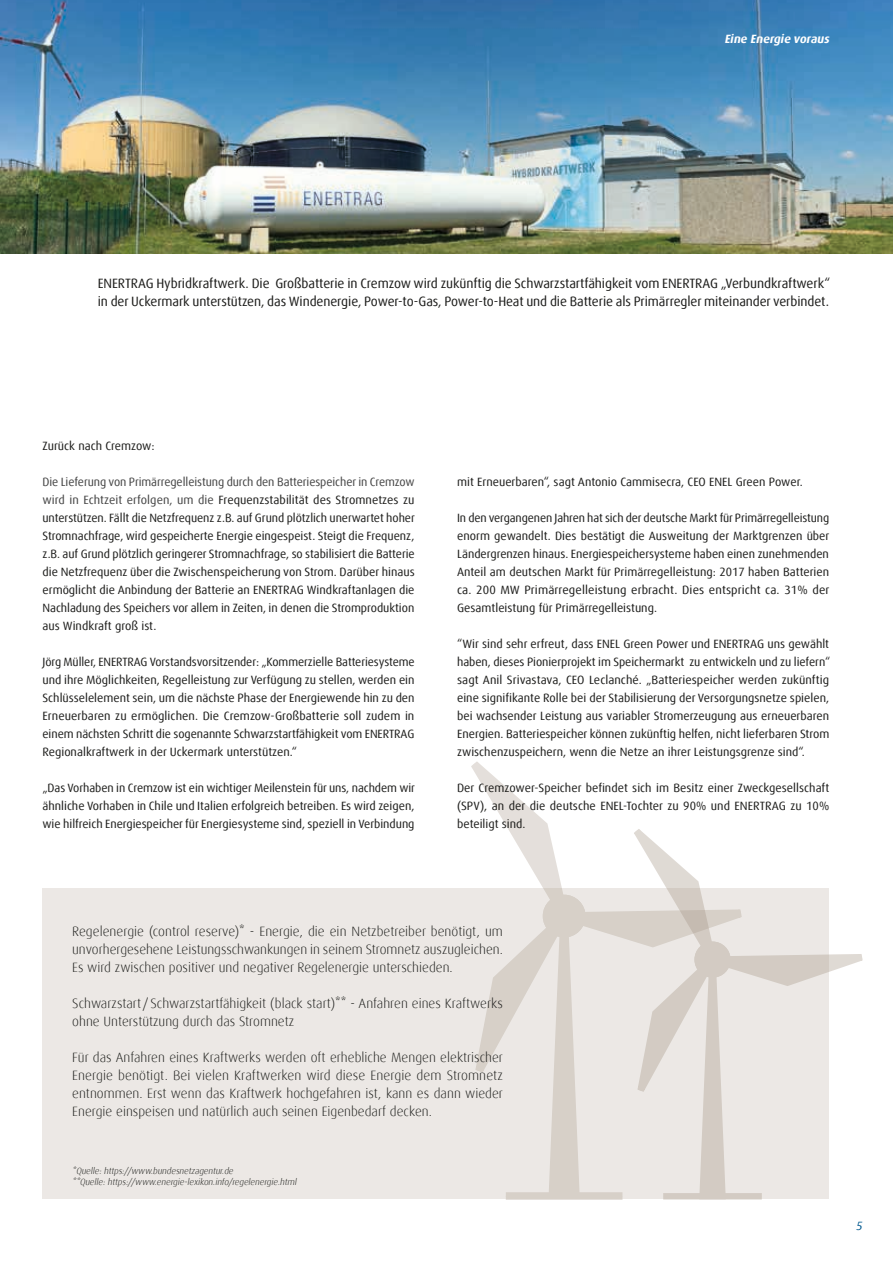
<style>
.page{position:relative;width:893px;height:1263px;background:#fff}
.page>*{position:absolute;margin:0;border:0;box-sizing:border-box;transform-origin:0 0}
.t1{font:300 13.5px/18px "Dax Offc";color:#1d1d1b;text-align:justify}
.t2{font:13.5px/18px "Dax Offc";letter-spacing:-.005em;color:#1d1d1b}
.t3{font:12px/18px "Dax Offc";color:#1d1d1b;text-align:justify}
.t4{font:italic 700 12px "Dax Offc";color:#fff}
.t5{font:italic 12px "Dax Offc";color:#00598f}
.t6{font:italic 300 9px/10.8px "Dax Offc";color:#1d1d1b}
.s1{color:#454545}
</style>
<div class="page">
<svg style="left:749px;top:888px;width:114px;height:84px"></svg>
<svg style="left:466px;top:762px;width:283px;height:127px"></svg>
<svg style="left:43px;top:889px;width:786px;height:310px;background:#e9e5e1"></svg>
<img style="left:0;top:0;width:893px;height:254px">
<p class="t4" style="left:724px;top:32px;width:109px">Eine Energie voraus</p>
<p class="t2" style="left:98px;top:274px;width:734px">ENERTRAG Hybridkraftwerk. Die Großbatterie in Cremzow wird zukünftig die Schwarzstartfähigkeit vom ENERTRAG „Verbundkraftwerk“ in der Uckermark unterstützen, das Windenergie, Power-to-Gas, Power-to-Heat und die Batterie als Primärregler miteinander verbindet.</p>
<p class="t3" style="left:43px;top:437px;width:114px">Zurück nach Cremzow:</p>
<p class="t3" style="left:43px;top:473px;width:374px"><span class="s1">Die Lieferung von Primärregelleistung durch den Batteriespeicher in Cremzow wird in Echtzeit erfolgen, um die</span> Frequenzstabilität des Stromnetzes zu unterstützen. Fällt die Netzfrequenz z.B. auf Grund plötzlich unerwartet hoher Stromnachfrage, wird gespeicherte Energie eingespeist. Steigt die Frequenz, z.B. auf Grund plötzlich geringerer Stromnachfrage, so stabilisiert die Batterie die Netzfrequenz über die Zwischenspeicherung von Strom. Darüber hinaus ermöglicht die Anbindung der Batterie an ENERTRAG Windkraftanlagen die Nachladung des Speichers vor allem in Zeiten, in denen die Stromproduktion aus Windkraft groß ist.</p>
<p class="t3" style="left:43px;top:653px;width:374px">Jörg Müller, ENERTRAG Vorstandsvorsitzender: „Kommerzielle Batteriesysteme und ihre Möglichkeiten, Regelleistung zur Verfügung zu stellen, werden ein Schlüsselelement sein, um die nächste Phase der Energiewende hin zu den Erneuerbaren zu ermöglichen. Die Cremzow-Großbatterie soll zudem in einem nächsten Schritt die sogenannte Schwarzstartfähigkeit vom ENERTRAG Regionalkraftwerk in der Uckermark unterstützen.“</p>
<p class="t3" style="left:43px;top:779px;width:374px">„Das Vorhaben in Cremzow ist ein wichtiger Meilenstein für uns, nachdem wir ähnliche Vorhaben in Chile und Italien erfolgreich betreiben. Es wird zeigen, wie hilfreich Energiespeicher für Energiesysteme sind, speziell in Verbindung</p>
<p class="t3" style="left:457px;top:473px;width:347px">mit Erneuerbaren“, sagt Antonio Cammisecra, CEO ENEL Green Power.</p>
<p class="t3" style="left:457px;top:509px;width:374px">In den vergangenen Jahren hat sich der deutsche Markt für Primärregelleistung enorm gewandelt. Dies bestätigt die Ausweitung der Marktgrenzen über Ländergrenzen hinaus. Energiespeichersysteme haben einen zunehmenden Anteil am deutschen Markt für Primärregelleistung: 2017 haben Batterien ca. 200 MW Primärregelleistung erbracht. Dies entspricht ca. 31% der Gesamtleistung für Primärregelleistung.</p>
<p class="t3" style="left:457px;top:635px;width:374px">“Wir sind sehr erfreut, dass ENEL Green Power und ENERTRAG uns gewählt haben, dieses Pionierprojekt im Speichermarkt zu entwickeln und zu liefern“ sagt Anil Srivastava, CEO Leclanché. „Batteriespeicher werden zukünftig eine signifikante Rolle bei der Stabilisierung der Versorgungsnetze spielen, bei wachsender Leistung aus variabler Stromerzeugung aus erneuerbaren Energien. Batteriespeicher können zukünftig helfen, nicht lieferbaren Strom zwischenzuspeichern, wenn die Netze an ihrer Leistungsgrenze sind“.</p>
<p class="t3" style="left:457px;top:779px;width:374px">Der Cremzower-Speicher befindet sich im Besitz einer Zweckgesellschaft (SPV), an der die deutsche ENEL-Tochter zu 90% und ENERTRAG zu 10% beteiligt sind.</p>
<p class="t1" style="left:72px;top:922px;width:432px">Regelenergie (control reserve)* - Energie, die ein Netzbetreiber benötigt, um unvorhergesehene Leistungsschwankungen in seinem Stromnetz auszugleichen.<br>Es wird zwischen positiver und negativer Regelenergie unterschieden.</p>
<p class="t1" style="left:72px;top:994px;width:432px">Schwarzstart / Schwarzstartfähigkeit (black start)** - Anfahren eines Kraftwerks ohne Unterstützung durch das Stromnetz</p>
<p class="t1" style="left:72px;top:1048px;width:432px">Für das Anfahren eines Kraftwerks werden oft erhebliche Mengen elektrischer Energie benötigt. Bei vielen Kraftwerken wird diese Energie dem Stromnetz entnommen. Erst wenn das Kraftwerk hochgefahren ist, kann es dann wieder Energie einspeisen und natürlich auch seinen Eigenbedarf decken.</p>
<p class="t6" style="left:72px;top:1166px;width:228px">*Quelle:https://www.bundesnetzagentur.de **Quelle:https://www.energie-lexikon.info/regelenergie.html</p>
<p class="t5" style="left:856px;top:1218px;width:10px">5</p>
</div>
